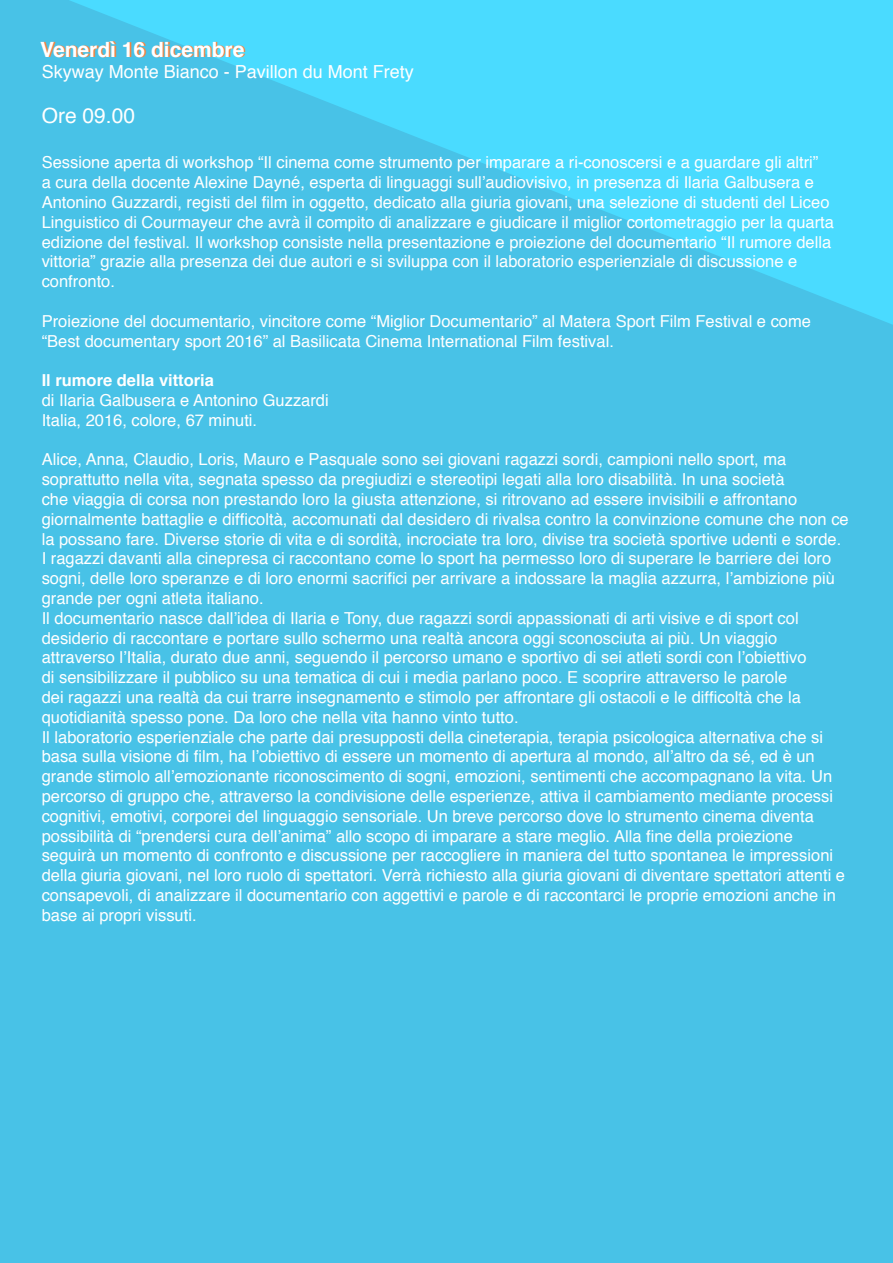
<style>
.page{position:relative;width:893px;height:1263px;background:#48c2e7}
.page>*{position:absolute;margin:0;border:0;box-sizing:border-box;transform-origin:0 0}
.t1{font:700 21px "Helvetica";color:#fff}
.t2{font:21px "Helvetica";color:#fff}
.t3{font:18px "Helvetica";color:#fff}
.t4{font:16.5px/19.8px "Helvetica";color:#fff}
.t5{font:700 16.5px "Helvetica";color:#fff}
</style>
<div class="page">
<svg style="left:70px;top:0;width:823px;height:325px"></svg>
<p class="t1" style="left:40px;top:32px;width:206px">Venerdì 16 dicembre</p>
<p class="t3" style="left:42px;top:58px;width:374px">Skyway Monte Bianco - Pavillon du Mont Frety</p>
<p class="t2" style="left:42px;top:100px;width:95px">Ore 09.00</p>
<p class="t4" style="left:42px;top:153px;width:794px">Sessione aperta di workshop “Il cinema come strumento per imparare a ri-conoscersi e a guardare gli altri”<br>a cura della docente Alexine Dayné, esperta di linguaggi sull’audiovisivo, in presenza di Ilaria Galbusera e Antonino Guzzardi, registi del film in oggetto, dedicato alla giuria giovani, una selezione di studenti del Liceo Linguistico di Courmayeur che avrà il compito di analizzare e giudicare il miglior cortometraggio per la quarta edizione del festival. Il workshop consiste nella presentazione e proiezione del documentario “Il rumore della vittoria” grazie alla presenza dei due autori e si sviluppa con il laboratorio esperienziale di discussione e confronto.</p>
<p class="t4" style="left:42px;top:312px;width:771px">Proiezione del documentario, vincitore come “Miglior Documentario” al Matera Sport Film Festival e come “Best documentary sport 2016” al Basilicata Cinema International Film festival.</p>
<p class="t5" style="left:42px;top:367px;width:174px">Il rumore della vittoria</p>
<p class="t4" style="left:42px;top:391px;width:289px">di Ilaria Galbusera e Antonino Guzzardi</p>
<p class="t4" style="left:42px;top:411px;width:217px">Italia, 2016, colore, 67 minuti.</p>
<p class="t4" style="left:42px;top:450px;width:809px">Alice, Anna, Claudio, Loris, Mauro e Pasquale sono sei giovani ragazzi sordi, campioni nello sport, ma soprattutto nella vita, segnata spesso da pregiudizi e stereotipi legati alla loro disabilità. In una società<br>che viaggia di corsa non prestando loro la giusta attenzione, si ritrovano ad essere invisibili e affrontano giornalmente battaglie e difficoltà, accomunati dal desidero di rivalsa contro la convinzione comune che non ce la possano fare. Diverse storie di vita e di sordità, incrociate tra loro, divise tra società sportive udenti e sorde.<br>I ragazzi davanti alla cinepresa ci raccontano come lo sport ha permesso loro di superare le barriere dei loro sogni, delle loro speranze e di loro enormi sacrifici per arrivare a indossare la maglia azzurra, l’ambizione più grande per ogni atleta italiano.</p>
<p class="t4" style="left:42px;top:609px;width:766px">Il documentario nasce dall’idea di Ilaria e Tony, due ragazzi sordi appassionati di arti visive e di sport col desiderio di raccontare e portare sullo schermo una realtà ancora oggi sconosciuta ai più. Un viaggio attraverso l’Italia, durato due anni, seguendo il percorso umano e sportivo di sei atleti sordi con l’obiettivo di sensibilizzare il pubblico su una tematica di cui i media parlano poco. E scoprire attraverso le parole dei ragazzi una realtà da cui trarre insegnamento e stimolo per affrontare gli ostacoli e le difficoltà che la quotidianità spesso pone. Da loro che nella vita hanno vinto tutto.</p>
<p class="t4" style="left:42px;top:727px;width:805px">Il laboratorio esperienziale che parte dai presupposti della cineterapia, terapia psicologica alternativa che si basa sulla visione di film, ha l’obiettivo di essere un momento di apertura al mondo, all’altro da sé, ed è un grande stimolo all’emozionante riconoscimento di sogni, emozioni, sentimenti che accompagnano la vita. Un percorso di gruppo che, attraverso la condivisione delle esperienze, attiva il cambiamento mediante processi cognitivi, emotivi, corporei del linguaggio sensoriale. Un breve percorso dove lo strumento cinema diventa possibilità di “prendersi cura dell’anima” allo scopo di imparare a stare meglio. Alla fine della proiezione seguirà un momento di confronto e discussione per raccogliere in maniera del tutto spontanea le impressioni della giuria giovani, nel loro ruolo di spettatori. Verrà richiesto alla giuria giovani di diventare spettatori attenti e consapevoli, di analizzare il documentario con aggettivi e parole e di raccontarci le proprie emozioni anche in base ai propri vissuti.</p>
</div>
